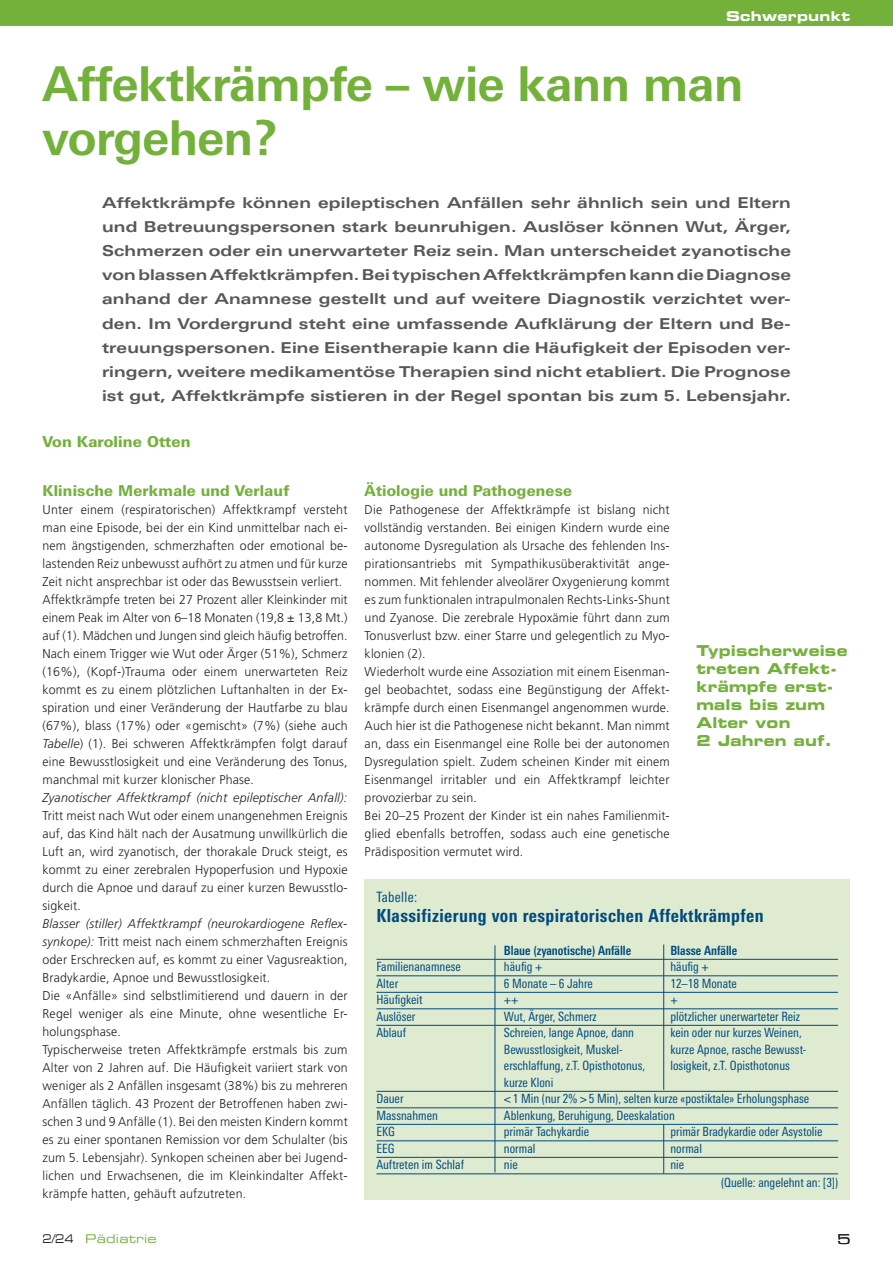
<style>
.page{position:relative;width:893px;height:1263px;background:#fff}
.page>*{position:absolute;margin:0;border:0;box-sizing:border-box;transform-origin:0 0}
.t1{font:700 48px/54px "Linotype Univers Basic";letter-spacing:-.01em;color:#73b13b}
.t2{font:800 condensed 18px "Linotype Univers";letter-spacing:.025em;color:#004a7f}
.t3{font:700 15px/24px "Linotype Univers Extd";letter-spacing:.01em;color:#57585a;text-align:justify}
.t4{font:15px/18px "Eurostile Bold Extended Two";letter-spacing:.015em;color:#73b13b}
.t5{font:800 15px "Linotype Univers Basic";letter-spacing:.015em;color:#73b13b}
.t6{font:condensed 14.25px "Linotype Univers";letter-spacing:.025em;color:#004a7f}
.t7{font:13.5px "Eurostile Bold Extended Two";letter-spacing:.02em;color:#fff}
.t8{font:13.5px "Eurostile Extended Two";color:#231f20}
.t9{font:300 12.75px/18px "Frutiger";letter-spacing:.015em;color:#231f20}
.t10{font:condensed 12.75px "Linotype Univers";color:#004a7f}
.t11{font:italic 300 12.75px "Frutiger";letter-spacing:.015em;color:#231f20}
.t12{font:700 condensed 12.75px "Linotype Univers";color:#004a7f}
.t13{font:12px "Eurostile Extended Two";letter-spacing:.02em;color:#73b13b}
.s1{font-style:italic}
.s2{color:#231f20}
</style>
<div class="page">
<div style="left:0;top:0;width:893px;height:26px;background:#73b13b"></div>
<div style="left:364px;top:879px;width:486px;height:320px;background:#deebd1"></div>
<hr style="left:376px;top:959px;width:462px;height:1px;background:#004a7f">
<hr style="left:376px;top:975px;width:462px;height:1px;background:#004a7f">
<hr style="left:376px;top:992px;width:462px;height:1px;background:#004a7f">
<hr style="left:376px;top:1008px;width:462px;height:1px;background:#004a7f">
<hr style="left:376px;top:1025px;width:462px;height:1px;background:#004a7f">
<hr style="left:376px;top:1091px;width:462px;height:1px;background:#004a7f">
<hr style="left:376px;top:1107px;width:462px;height:1px;background:#004a7f">
<hr style="left:376px;top:1124px;width:462px;height:1px;background:#004a7f">
<hr style="left:376px;top:1140px;width:462px;height:1px;background:#004a7f">
<hr style="left:376px;top:1157px;width:462px;height:1px;background:#004a7f">
<hr style="left:376px;top:1173px;width:462px;height:1px;background:#004a7f">
<hr style="left:663px;top:1125px;width:1px;height:49px;background:#004a7f">
<hr style="left:495px;top:945px;width:1px;height:227px;background:#004a7f">
<hr style="left:663px;top:944px;width:1px;height:146px;background:#004a7f">
<p class="t7" style="left:726px;top:7px;width:126px">Schwerpunkt</p>
<h1 class="t1" style="left:43px;top:56px;width:702px">Affektkrämpfe – wie kann man vorgehen?</h1>
<p class="t3" style="left:102px;top:191px;width:690px">Affektkrämpfe können epileptischen Anfällen sehr ähnlich sein und Eltern und Betreuungspersonen stark beunruhigen. Auslöser können Wut, Ärger, Schmerzen oder ein unerwarteter Reiz sein. Man unterscheidet zyanotische von blassen Affektkrämpfen. Bei typischen Affektkrämpfen kann die Diagnose anhand der Anamnese gestellt und auf weitere Diagnostik verzichtet wer&shy;den. Im Vordergrund steht eine umfassende Aufklärung der Eltern und Be&shy;treuungspersonen. Eine Eisentherapie kann die Häufigkeit der Episoden ver&shy;ringern, weitere medikamentöse Therapien sind nicht etabliert. Die Prognose ist gut, Affektkrämpfe sistieren in der Regel spontan bis zum 5. Lebensjahr.</p>
<p class="t5" style="left:43px;top:433px;width:150px">Von Karoline Otten</p>
<p class="t5" style="left:43px;top:481px;width:248px">Klinische Merkmale und Verlauf</p>
<p class="t9" style="left:43px;top:500px;width:307px">Unter einem (respiratorischen) Affektkrampf versteht man eine Episode, bei der ein Kind unmittelbar nach ei&shy;nem ängstigenden, schmerzhaften oder emotional be&shy;lastenden Reiz unbewusst aufhört zu atmen und für kurze Zeit nicht ansprechbar ist oder das Bewusstsein verliert.<br>Affektkrämpfe treten bei 27 Prozent aller Kleinkinder mit einem Peak im Alter von 6–18 Monaten (19,8 ± 13,8 Mt.) auf (1). Mädchen und Jungen sind gleich häufig betroffen.<br>Nach einem Trigger wie Wut oder Ärger (51%), Schmerz (16%), (Kopf-)Trauma oder einem unerwarteten Reiz kommt es zu einem plötzlichen Luftanhalten in der Ex&shy;spiration und einer Veränderung der Hautfarbe zu blau (67%), blass (17%) oder «gemischt» (7%) (siehe auch <span class="s1">Tabelle</span>) (1). Bei schweren Affektkrämpfen folgt darauf eine Bewusstlosigkeit und eine Veränderung des Tonus, manchmal mit kurzer klonischer Phase.</p>
<p class="t11" style="left:43px;top:790px;width:306px">Zyanotischer Affektkrampf (nicht epileptischer Anfall):</p>
<p class="t9" style="left:43px;top:806px;width:307px;text-align:justify">Tritt meist nach Wut oder einem unangenehmen Ereignis auf, das Kind hält nach der Ausatmung unwillkürlich die Luft an, wird zyanotisch, der thorakale Druck steigt, es kommt zu einer zerebralen Hypoperfusion und Hypoxie durch die Apnoe und darauf zu einer kurzen Bewusstlo&shy;sigkeit.</p>
<p class="t9" style="left:43px;top:914px;width:307px"><span class="s1">Blasser (stiller) Affektkrampf (neurokardiogene Reflex&shy;synkope):</span> Tritt meist nach einem schmerzhaften Ereignis oder Erschrecken auf, es kommt zu einer Vagusreaktion, Bradykardie, Apnoe und Bewusstlosigkeit.<br>Die «Anfälle» sind selbstlimitierend und dauern in der Regel weniger als eine Minute, ohne wesentliche Er&shy;holungsphase.<br>Typischerweise treten Affektkrämpfe erstmals bis zum Alter von 2 Jahren auf. Die Häufigkeit variiert stark von weniger als 2 Anfällen insgesamt (38%) bis zu mehreren Anfällen täglich. 43 Prozent der Betroffenen haben zwi&shy;schen 3 und 9 Anfälle (1). Bei den meisten Kindern kommt es zu einer spontanen Remission vor dem Schulalter (bis zum 5. Lebensjahr). Synkopen scheinen aber bei Jugend&shy;lichen und Erwachsenen, die im Kleinkindalter Affekt&shy;krämpfe hatten, gehäuft aufzutreten.</p>
<p class="t13" style="left:43px;top:1230px;width:116px"><span class="s2">2/24</span> Pädiatrie</p>
<p class="t5" style="left:365px;top:481px;width:209px">Ätiologie und Pathogenese</p>
<p class="t9" style="left:365px;top:500px;width:307px">Die Pathogenese der Affektkrämpfe ist bislang nicht vollständig verstanden. Bei einigen Kindern wurde eine autonome Dysregulation als Ursache des fehlenden Ins&shy;pirationsantriebs mit Sympathikusüberaktivität ange&shy;nommen. Mit fehlender alveolärer Oxygenierung kommt es zum funktionalen intrapulmonalen Rechts-Links-Shunt und Zyanose. Die zerebrale Hypoxämie führt dann zum Tonusverlust bzw. einer Starre und gelegentlich zu Myo&shy;klonien (2).<br>Wiederholt wurde eine Assoziation mit einem Eisenman&shy;gel beobachtet, sodass eine Begünstigung der Affekt&shy;krämpfe durch einen Eisenmangel angenommen wurde.<br>Auch hier ist die Pathogenese nicht bekannt. Man nimmt an, dass ein Eisenmangel eine Rolle bei der autonomen Dysregulation spielt. Zudem scheinen Kinder mit einem Eisenmangel irritabler und ein Affektkrampf leichter provozierbar zu sein.<br>Bei 20–25 Prozent der Kinder ist ein nahes Familienmit&shy;glied ebenfalls betroffen, sodass auch eine genetische Prädisposition vermutet wird.</p>
<p class="t4" style="left:696px;top:641px;width:153px">Typischerweise treten Affekt&shy;krämpfe erst&shy;mals bis zum<br>Alter von<br>2 Jahren auf.</p>
<p class="t6" style="left:376px;top:889px;width:42px">Tabelle:</p>
<h2 class="t2" style="left:376px;top:904px;width:389px">Klassifizierung von respiratorischen Affektkrämpfen</h2>
<p class="t12" style="left:504px;top:942px;width:129px">Blaue (zyanotische) Anfälle</p>
<p class="t12" style="left:670px;top:942px;width:68px">Blasse Anfälle</p>
<p class="t10" style="left:376px;top:959px;width:86px">Familienanamnese</p>
<p class="t10" style="left:504px;top:959px;width:40px">häufig +</p>
<p class="t10" style="left:670px;top:959px;width:40px">häufig +</p>
<p class="t10" style="left:376px;top:976px;width:23px">Alter</p>
<p class="t10" style="left:504px;top:976px;width:90px">6 Monate – 6 Jahre</p>
<p class="t10" style="left:670px;top:976px;width:68px">12–18 Monate</p>
<p class="t10" style="left:376px;top:992px;width:48px">Häufigkeit</p>
<p class="t10" style="left:504px;top:992px;width:16px">++</p>
<p class="t10" style="left:670px;top:992px;width:9px">+</p>
<p class="t10" style="left:376px;top:1009px;width:41px">Auslöser</p>
<p class="t10" style="left:504px;top:1009px;width:94px">Wut, Ärger, Schmerz</p>
<p class="t10" style="left:670px;top:1009px;width:131px">plötzlicher unerwarteter Reiz</p>
<p class="t10" style="left:376px;top:1025px;width:31px">Ablauf</p>
<p class="t10" style="left:504px;top:1025px;width:132px">Schreien, lange Apnoe, dann</p>
<p class="t10" style="left:670px;top:1025px;width:133px">kein oder nur kurzes Weinen,</p>
<p class="t10" style="left:504px;top:1042px;width:120px">Bewusstlosigkeit, Muskel-</p>
<p class="t10" style="left:670px;top:1042px;width:137px">kurze Apnoe, rasche Bewusst-</p>
<p class="t10" style="left:504px;top:1058px;width:143px">erschlaffung, z.T. Opisthotonus,</p>
<p class="t10" style="left:670px;top:1058px;width:121px">losigkeit, z.T. Opisthotonus</p>
<p class="t10" style="left:504px;top:1075px;width:51px">kurze Kloni</p>
<p class="t10" style="left:376px;top:1091px;width:29px">Dauer</p>
<p class="t10" style="left:504px;top:1091px;width:307px">&lt;1 Min (nur 2% &gt;5 Min), selten kurze «postiktale» Erholungsphase</p>
<p class="t10" style="left:376px;top:1108px;width:63px">Massnahmen</p>
<p class="t10" style="left:504px;top:1108px;width:172px">Ablenkung, Beruhigung, Deeskalation</p>
<p class="t10" style="left:376px;top:1124px;width:20px">EKG</p>
<p class="t10" style="left:504px;top:1124px;width:87px">primär Tachykardie</p>
<p class="t10" style="left:670px;top:1124px;width:154px">primär Bradykardie oder Asystolie</p>
<p class="t10" style="left:376px;top:1141px;width:19px">EEG</p>
<p class="t10" style="left:504px;top:1141px;width:33px">normal</p>
<p class="t10" style="left:670px;top:1141px;width:33px">normal</p>
<p class="t10" style="left:376px;top:1157px;width:89px">Auftreten im Schlaf</p>
<p class="t10" style="left:504px;top:1157px;width:15px">nie</p>
<p class="t10" style="left:670px;top:1157px;width:15px">nie</p>
<p class="t10" style="left:721px;top:1175px;width:119px">(Quelle: angelehnt an: [3])</p>
<p class="t8" style="left:837px;top:1230px;width:15px">5</p>
</div>
